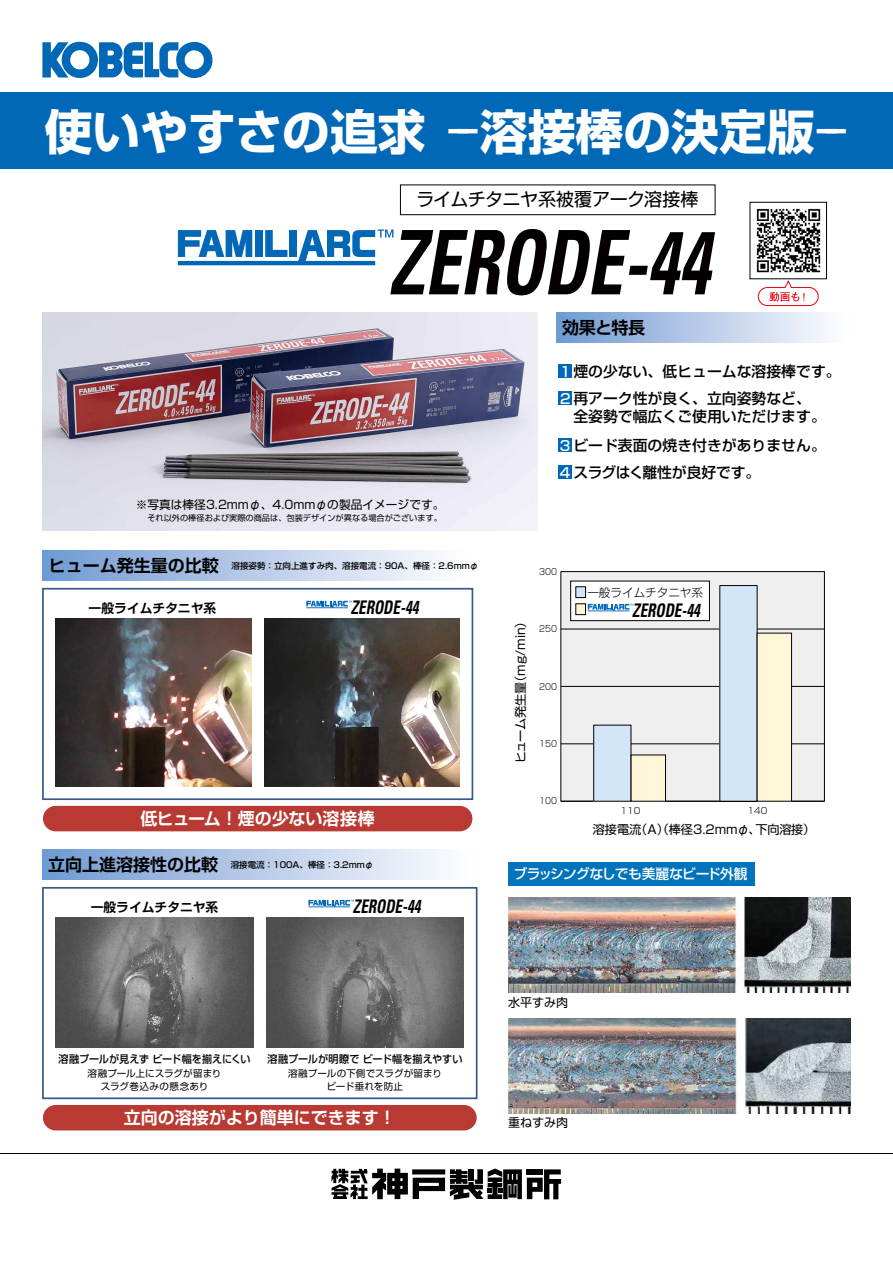
<style>
.page{position:relative;width:893px;height:1263px;background:#fff}
.page>*{position:absolute;margin:0;border:0;box-sizing:border-box;transform-origin:0 0}
.t1{font:italic 700 condensed 89.1px "Univers";color:#040000;scale:.8 1}
.t2{font:700 47.85px "Shin Go Pro";color:#fff}
.t3{font:italic 700 condensed 18.75px "Univers";color:#040000;scale:.8 1}
.t4{font:18px "Shin Go Pro";letter-spacing:-.02em;color:#000}
.t5{font:700 16.95px "Shin Go Pro De";color:#fff}
.t6{font:700 16.95px "Shin Go Pro De";letter-spacing:-.03em;color:#000}
.t7{font:500 14.85px/27px "Shin Go Pro";color:#000}
.t8{font:500 14.85px "Shin Go Pro";letter-spacing:-.02em;color:#000}
.t9{font:500 13.8px "Shin Go Pro";letter-spacing:-.035em;color:#fff}
.t10{font:700 12.75px "Shin Go Pro De";color:#000}
.t11{font:12.15px "Shin Go Pro";color:#000}
.t12{font:12px "Shin Go Pro";color:#000}
.t13{font:11.7px "Shin Go Pro";letter-spacing:.005em;color:#000}
.t14{font:300 11.55px "Shin Go Pro";color:#000}
.t15{font:500 10.65px "Shin Go Pro";color:#000;scale:.95 1}
.t16{font:9.6px/12.8px "Shin Go Pro";letter-spacing:.015em;color:#000;text-align:center}
.t17{font:300 8.7px "Shin Go Pro";color:#000;scale:.9 1}
.t18{font:300 8.7px "Shin Go Pro";color:#000}
.t19{font:500 8.55px "Shin Go Pro";color:#000}
.t20{font:8.25px "Shin Go Pro";color:#000}
.s1{font-weight:500}
.s2{font-family:"Shin Go Pro De";font-weight:700;font-size:16.95px}
.s3{font-size:13.8px;color:#fff}
</style>
<div class="page">
<div style="left:42px;top:588px;width:431px;height:212px;border:2px solid #355a8a"></div>
<img style="left:264px;top:618px;width:196px;height:168px">
<img style="left:56px;top:618px;width:195px;height:168px">
<div style="left:42px;top:887px;width:435px;height:212px;border:2px solid #355a8a"></div>
<img style="left:266px;top:917px;width:198px;height:130px">
<img style="left:56px;top:917px;width:197px;height:130px">
<img style="left:43px;top:312px;width:495px;height:219px">
<img style="left:508px;top:897px;width:342px;height:95px">
<img style="left:508px;top:1018px;width:342px;height:96px">
<img style="left:756px;top:208px;width:65px;height:65px">
<div style="left:558px;top:364px;width:14px;height:14px;background:#0068b7"></div>
<div style="left:558px;top:391px;width:14px;height:14px;background:#0068b7"></div>
<div style="left:558px;top:439px;width:14px;height:13px;background:#0068b7"></div>
<div style="left:558px;top:466px;width:14px;height:13px;background:#0068b7"></div>
<div style="left:556px;top:312px;width:294px;height:30px;background:linear-gradient(to right,#709ad2,#fffeff)"></div>
<svg style="left:178px;top:229px;width:215px;height:36px"></svg>
<div style="left:561px;top:572px;width:263px;height:229px;background:#efefef"></div>
<div style="left:561px;top:571px;width:264px;height:230px;border:1px solid #000"></div>
<hr style="left:561px;top:801px;width:263px;height:1px;background:#000">
<hr style="left:561px;top:743px;width:263px;height:1px;background:#000">
<hr style="left:561px;top:686px;width:263px;height:1px;background:#000">
<hr style="left:561px;top:629px;width:263px;height:1px;background:#000">
<div style="left:594px;top:725px;width:37px;height:76px;background:#d3e6f7"></div>
<div style="left:593px;top:725px;width:38px;height:76px;border:1px solid #000"></div>
<div style="left:631px;top:755px;width:34px;height:46px;background:#fff5d7"></div>
<div style="left:631px;top:755px;width:35px;height:46px;border:1px solid #000"></div>
<div style="left:720px;top:585px;width:37px;height:216px;background:#d3e6f7"></div>
<div style="left:757px;top:633px;width:34px;height:168px;background:#fff5d7"></div>
<div style="left:757px;top:633px;width:35px;height:168px;border:1px solid #000"></div>
<div style="left:571px;top:581px;width:138px;height:40px;background:#fff"></div>
<div style="left:570px;top:581px;width:140px;height:40px;border:1px solid #000"></div>
<div style="left:576px;top:587px;width:10px;height:11px;background:#d3e6f7"></div>
<div style="left:576px;top:586px;width:10px;height:12px;border:1px solid #000"></div>
<div style="left:576px;top:604px;width:10px;height:11px;background:#fff5d7"></div>
<div style="left:576px;top:603px;width:10px;height:12px;border:1px solid #000"></div>
<svg style="left:588px;top:604px;width:45px;height:7px"></svg>
<div style="left:400px;top:185px;width:315px;height:30px;border:1px solid #000"></div>
<div style="left:508px;top:862px;width:247px;height:24px;background:#0073bd"></div>
<div style="left:758px;top:287px;width:61px;height:19px;border:1px solid #e60012;border-radius:9px"></div>
<svg style="left:769px;top:292px;width:35px;height:9px"></svg>
<div style="left:43px;top:806px;width:429px;height:25px;background:#b93a32;border-radius:13px"></div>
<div style="left:43px;top:1105px;width:434px;height:25px;background:#b93a32;border-radius:13px"></div>
<div style="left:43px;top:550px;width:429px;height:30px;background:linear-gradient(to right,#709ad2,#fff)"></div>
<div style="left:43px;top:849px;width:433px;height:30px;background:linear-gradient(to right,#709ad2,#fff)"></div>
<svg style="left:306px;top:601px;width:46px;height:7px"></svg>
<svg style="left:308px;top:900px;width:46px;height:7px"></svg>
<div style="left:0;top:92px;width:893px;height:77px;background:#0068b7"></div>
<svg style="left:42px;top:41px;width:171px;height:38px"></svg>
<hr style="left:0;top:1153px;width:893px;height:1px;background:#000">
<svg style="left:331px;top:1168px;width:230px;height:32px"></svg>
<h2 class="t2" style="left:45px;top:94px;width:805px">使いやすさの追求 <span class="s1">--</span>溶接棒の決定版<span class="s1">--</span></h2>
<p class="t4" style="left:416px;top:185px;width:283px">ライムチタニヤ系被覆アーク溶接棒</p>
<h1 class="t1" style="left:389px;top:208px;width:402px">ZERODE-44</h1>
<p class="t6" style="left:562px;top:313px;width:85px">効果と特長</p>
<p class="t13" style="left:136px;top:495px;width:310px">※写真は棒径3.2mmφ、4.0mmφの製品イメージです。</p>
<p class="t20" style="left:147px;top:511px;width:296px">それ以外の棒径および実際の商品は、包装デザインが異なる場合がございます。</p>
<p class="t19" style="left:49px;top:559px;width:431px"><span class="s2">ヒューム発生量の比較</span> 溶接姿勢：立向上進すみ肉、溶接電流：90A、棒径：2.6mmφ</p>
<p class="t10" style="left:89px;top:597px;width:129px">一般ライムチタニヤ系</p>
<p class="t3" style="left:351px;top:596px;width:86px">ZERODE-44</p>
<p class="t5" style="left:140px;top:805px;width:236px">低ヒューム！煙の少ない溶接棒</p>
<p class="t19" style="left:48px;top:858px;width:327px"><span class="s2">立向上進溶接性の比較</span> 溶接電流：100A、棒径：3.2mmφ</p>
<p class="t10" style="left:91px;top:896px;width:129px">一般ライムチタニヤ系</p>
<p class="t3" style="left:353px;top:895px;width:86px">ZERODE-44</p>
<p class="t7" style="left:560px;top:356px;width:282px"><span class="s3">1</span> 煙の少ない、低ヒュームな溶接棒です。<br><span class="s3">2</span> 再アーク性が良く、立向姿勢など、</p>
<p class="t7" style="left:560px;top:399px;width:267px;line-height:29.4px;text-align:right">全姿勢で幅広くご使用いただけます。<br><span class="s3">3</span> ビード表面の焼き付きがありません。</p>
<p class="t8" style="left:560px;top:460px;width:202px"><span class="s3">4</span> スラグはく離性が良好です。</p>
<p class="t17" style="left:539px;top:565px;width:21px">300</p>
<p class="t11" style="left:510px;top:763px;width:149px;rotate:-90deg">ヒューム発生量（mg/min）</p>
<p class="t17" style="left:539px;top:622px;width:21px">250</p>
<p class="t17" style="left:539px;top:680px;width:21px">200</p>
<p class="t17" style="left:539px;top:737px;width:21px">150</p>
<p class="t17" style="left:539px;top:794px;width:21px">100</p>
<p class="t14" style="left:587px;top:583px;width:117px">一般ライムチタニヤ系</p>
<p class="t3" style="left:632px;top:599px;width:86px">ZERODE-44</p>
<p class="t18" style="left:621px;top:804px;width:21px">110</p>
<p class="t18" style="left:747px;top:804px;width:21px">140</p>
<p class="t11" style="left:593px;top:819px;width:224px">溶接電流（A）（棒径3.2mmφ、下向溶接）</p>
<p class="t9" style="left:513px;top:863px;width:236px">ブラッシングなしでも美麗なビード外観</p>
<p class="t15" style="left:59px;top:1050px;width:203px">溶融プールが見えず ビード幅を揃えにくい</p>
<p class="t16" style="left:88px;top:1066px;width:135px">溶融プール上にスラグが留まりスラグ巻込みの懸念あり</p>
<p class="t15" style="left:268px;top:1050px;width:207px">溶融プールが明瞭で ビード幅を揃えやすい</p>
<p class="t16" style="left:288px;top:1066px;width:155px">溶融プールの下側でスラグが留まりビード垂れを防止</p>
<p class="t5" style="left:124px;top:1104px;width:274px">立向の溶接がより簡単にできます！</p>
<p class="t12" style="left:508px;top:992px;width:62px">水平すみ肉</p>
<p class="t12" style="left:508px;top:1113px;width:62px">重ねすみ肉</p>
</div>
